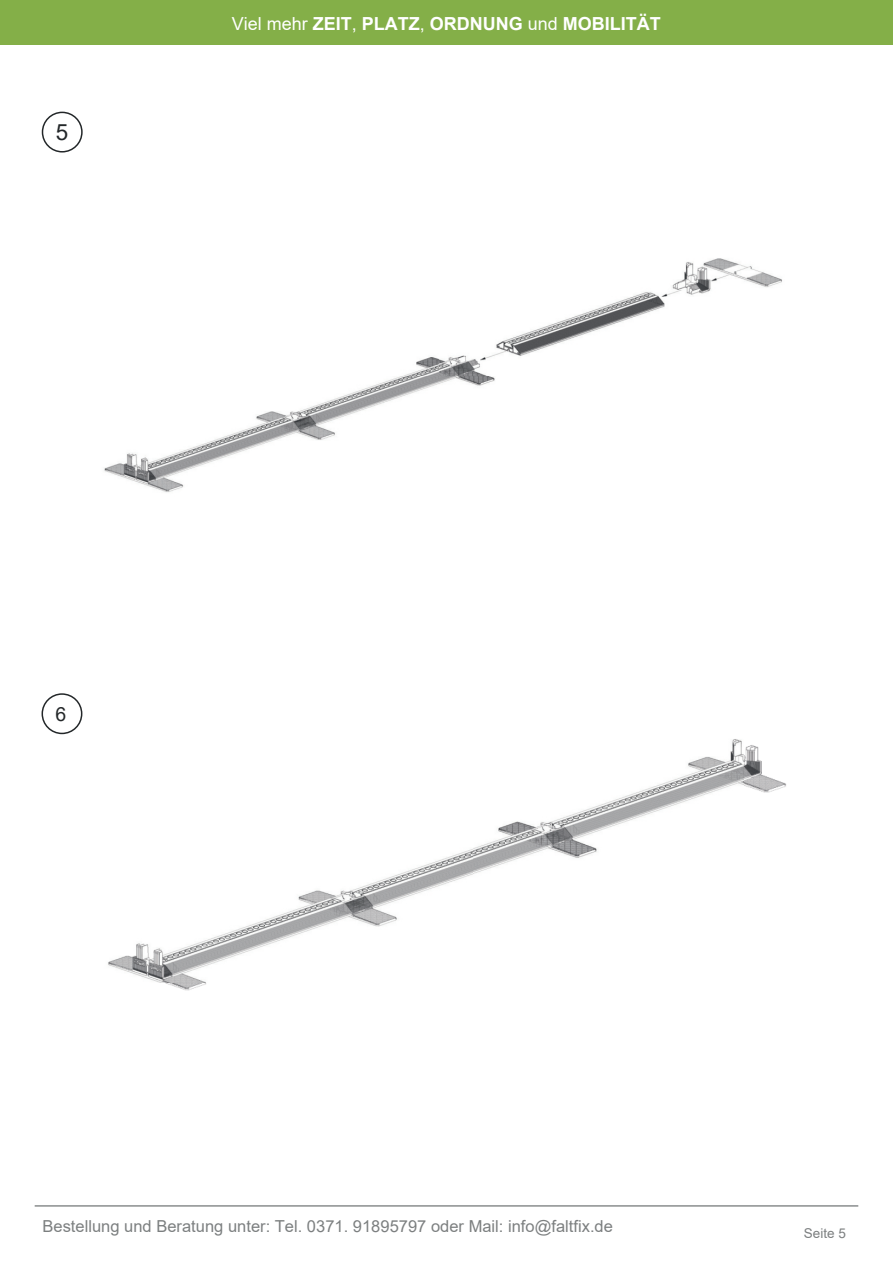
<style>
.page{position:relative;width:893px;height:1263px;background:#fff}
.page>*{position:absolute;margin:0;border:0;box-sizing:border-box;transform-origin:0 0}
.t1{font:22.35px "Arial";color:#232729}
.t2{font:19.5px "Arial";color:#232729}
.t3{font:700 18px "Arial";color:#fff}
.t4{font:16.5px "Arial";color:#7c7f80}
.t5{font:13.5px "Arial";color:#7c7f80}
.s1{font-weight:400}
</style>
<div class="page">
<div style="left:0;top:0;width:893px;height:44px;background:#84af48"></div>
<hr style="left:35px;top:1205px;width:822px;height:2px;background:#8a8d8e">
<div style="left:42px;top:112px;width:41px;height:41px;border:2px solid #232729;border-radius:50%"></div>
<div style="left:42px;top:693px;width:40px;height:41px;border:2px solid #232729;border-radius:50%"></div>
<img style="left:108px;top:739px;width:678px;height:252px">
<img style="left:403px;top:258px;width:379px;height:118px">
<img style="left:104px;top:376px;width:391px;height:116px">
<h1 class="t1" style="left:56px;top:124px;width:14px">5</h1>
<p class="t3" style="left:232px;top:16px;width:431px"><span class="s1">Viel mehr</span> ZEIT<span class="s1">,</span> PLATZ<span class="s1">,</span> ORDNUNG <span class="s1">und</span> MOBILITÄT</p>
<p class="t2" style="left:56px;top:706px;width:12px">6</p>
<p class="t4" style="left:43px;top:1220px;width:572px">Bestellung und Beratung unter: Tel. 0371. 91895797 oder Mail: info@faltfix.de</p>
<p class="t5" style="left:804px;top:1228px;width:44px">Seite 5</p>
</div>
